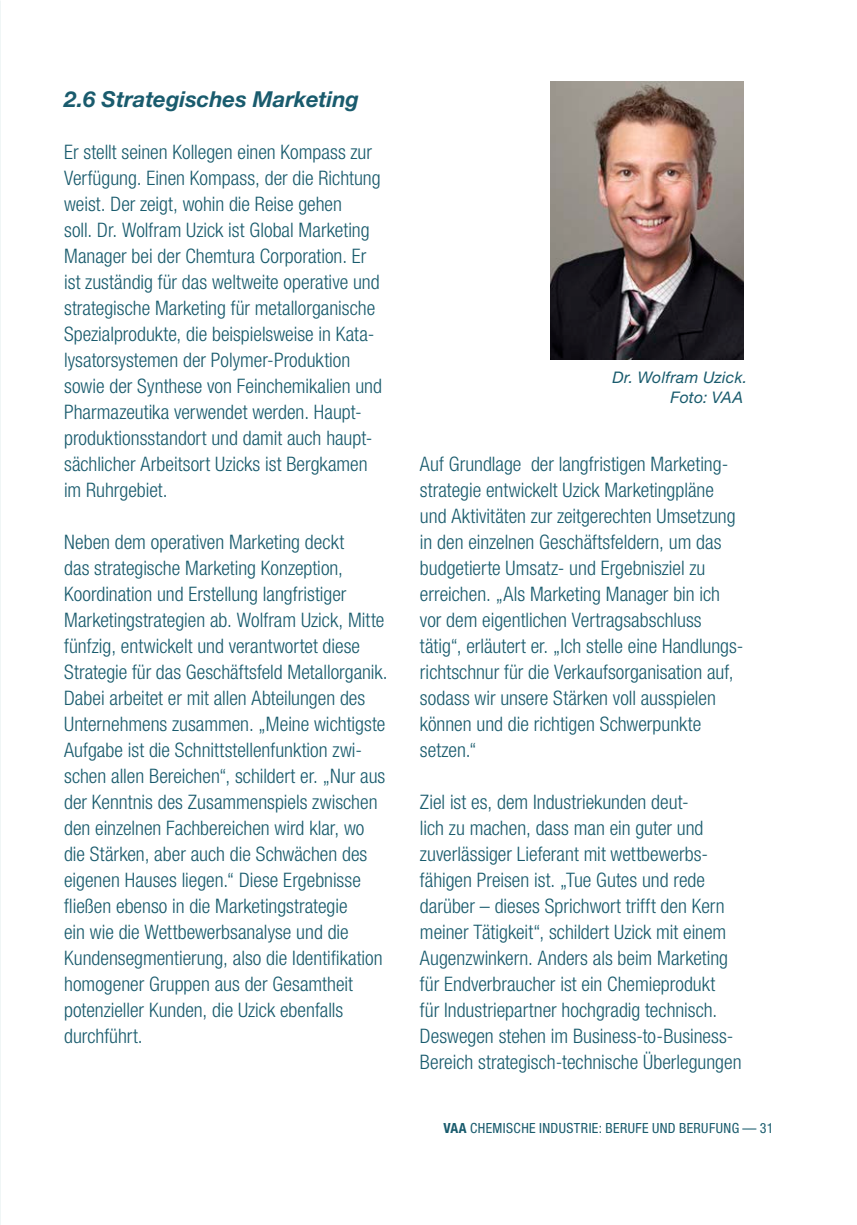
<style>
.page{position:relative;width:857px;height:1225px;background:#fff}
.page>*{position:absolute;margin:0;border:0;box-sizing:border-box;transform-origin:0 0}
.t1{font:italic 700 22px "Helvetica Neue LT Std";color:#195b6d}
.t2{font:300 condensed 20px/26px "Helvetica Neue LT Std";color:#195b6d}
.t3{font:italic 16px/19.2px "Helvetica Neue LT Std";letter-spacing:.015em;color:#195b6d;text-align:right}
.t4{font:condensed 14px "Helvetica Neue LT Std";letter-spacing:.03em;color:#195b6d}
.s1{font-weight:700}
</style>
<div class="page">
<img style="left:550px;top:82px;width:193px;height:278px">
<p class="t1" style="left:64px;top:86px;width:296px">2.6 Strategisches Marketing</p>
<p class="t2" style="left:64px;top:139px;width:319px">Er stellt seinen Kollegen einen Kompass zur Verfügung. Einen Kompass, der die Richtung weist. Der zeigt, wohin die Reise gehen<br>soll. Dr. Wolfram Uzick ist Global Marketing Manager bei der Chemtura Corporation. Er ist zuständig für das weltweite operative und strategische Marketing für metallorganische Spezialprodukte, die beispielsweise in Kata&shy;lysatorsystemen der Polymer-Produktion sowie der Synthese von Feinchemikalien und Pharmazeutika verwendet werden. Haupt&shy;produktionsstandort und damit auch haupt&shy;sächlicher Arbeitsort Uzicks ist Bergkamen im Ruhrgebiet.</p>
<p class="t2" style="left:64px;top:529px;width:325px">Neben dem operativen Marketing deckt<br>das strategische Marketing Konzeption, Koordination und Erstellung langfristiger Marketingstrategien ab. Wolfram Uzick, Mitte fünfzig, entwickelt und verantwortet diese Strategie für das Geschäftsfeld Metallorganik.<br>Dabei arbeitet er mit allen Abteilungen des Unternehmens zusammen. „Meine wichtigste Aufgabe ist die Schnittstellenfunktion zwi&shy;schen allen Bereichen“, schildert er. „Nur aus der Kenntnis des Zusammenspiels zwischen den einzelnen Fachbereichen wird klar, wo die Stärken, aber auch die Schwächen des eigenen Hauses liegen.“ Diese Ergebnisse fließen ebenso in die Marketingstrategie<br>ein wie die Wettbewerbsanalyse und die Kundensegmentierung, also die Identifikation homogener Gruppen aus der Gesamtheit potenzieller Kunden, die Uzick ebenfalls durchführt.</p>
<p class="t3" style="left:612px;top:368px;width:136px">Dr. Wolfram Uzick.<br>Foto: VAA</p>
<p class="t2" style="left:420px;top:451px;width:325px">Auf Grundlage der langfristigen Marketing&shy;strategie entwickelt Uzick Marketingpläne und Aktivitäten zur zeitgerechten Umsetzung in den einzelnen Geschäftsfeldern, um das budgetierte Umsatz- und Ergebnisziel zu erreichen. „Als Marketing Manager bin ich vor dem eigentlichen Vertragsabschluss tätig“, erläutert er. „Ich stelle eine Handlungs&shy;richtschnur für die Verkaufsorganisation auf, sodass wir unsere Stärken voll ausspielen können und die richtigen Schwerpunkte setzen.“</p>
<p class="t2" style="left:420px;top:789px;width:323px">Ziel ist es, dem Industriekunden deut-<br>lich zu machen, dass man ein guter und zuverlässiger Lieferant mit wettbewerbs&shy;fähigen Preisen ist. „Tue Gutes und rede darüber – dieses Sprichwort trifft den Kern meiner Tätigkeit“, schildert Uzick mit einem Augenzwinkern. Anders als beim Marketing für Endverbraucher ist ein Chemieprodukt<br>für Industriepartner hochgradig technisch.<br>Deswegen stehen im Business-to-Business-Bereich strategisch-technische Überlegungen</p>
<p class="t4" style="left:443px;top:1119px;width:331px"><span class="s1">VAA</span> CHEMISCHE INDUSTRIE: BERUFE UND BERUFUNG — 31</p>
</div>
